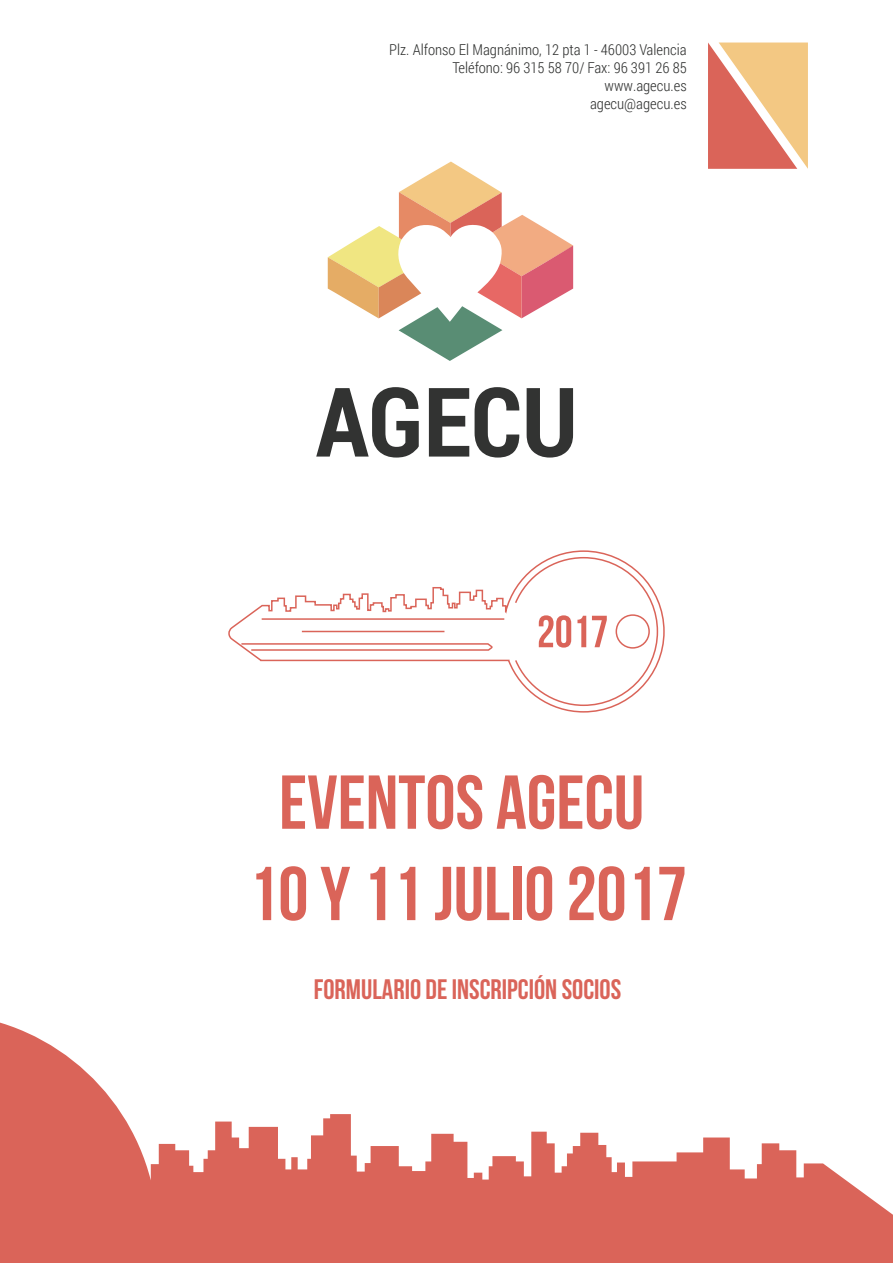
<style>
.page{position:relative;width:893px;height:1263px;background:#fff}
.page>*{position:absolute;margin:0;border:0;box-sizing:border-box;transform-origin:0 0}
.t1{font:700 96.3px "Roboto Condensed";color:#323332}
.t2{font:76.2px/91.3px "Bebas Neue";color:#da6459;text-align:center}
.t3{font:28.2px "Bebas Neue";color:#da6459}
.t4{font:300 15px/18px "Roboto Condensed";color:#323332;text-align:right}
</style>
<div class="page">
<svg style="left:708px;top:43px;width:100px;height:126px;background:#e9a17d"></svg>
<svg style="left:0;top:1022px;width:893px;height:241px;fill:#da6459"></svg>
<svg style="left:228px;top:550px;width:437px;height:163px"></svg>
<svg style="left:240px;top:642px;width:254px;height:9px"></svg>
<hr style="left:262px;top:618px;width:242px;height:2px;background:#da6459">
<hr style="left:302px;top:631px;width:142px;height:1px;background:#da6459">
<svg style="left:328px;top:162px;width:245px;height:199px"></svg>
<p class="t4" style="left:389px;top:41px;width:299px">Plz. Alfonso El Magnánimo, 12 pta 1 - 46003 Valencia<br>Teléfono: 96 315 58 70/ Fax: 96 391 26 85 www.agecu.es<br>agecu@agecu.es</p>
<h1 class="t1" style="left:315px;top:354px;width:263px">AGECU</h1>
<h2 class="t2" style="left:248px;top:756px;width:440px">EVENTOS AGECU<br>10 Y 11 JULIO 2017</h2>
<h3 class="t3" style="left:314px;top:973px;width:309px">FORMULARIO DE INSCRIPCIÓN SOCIOS</h3>
</div>
